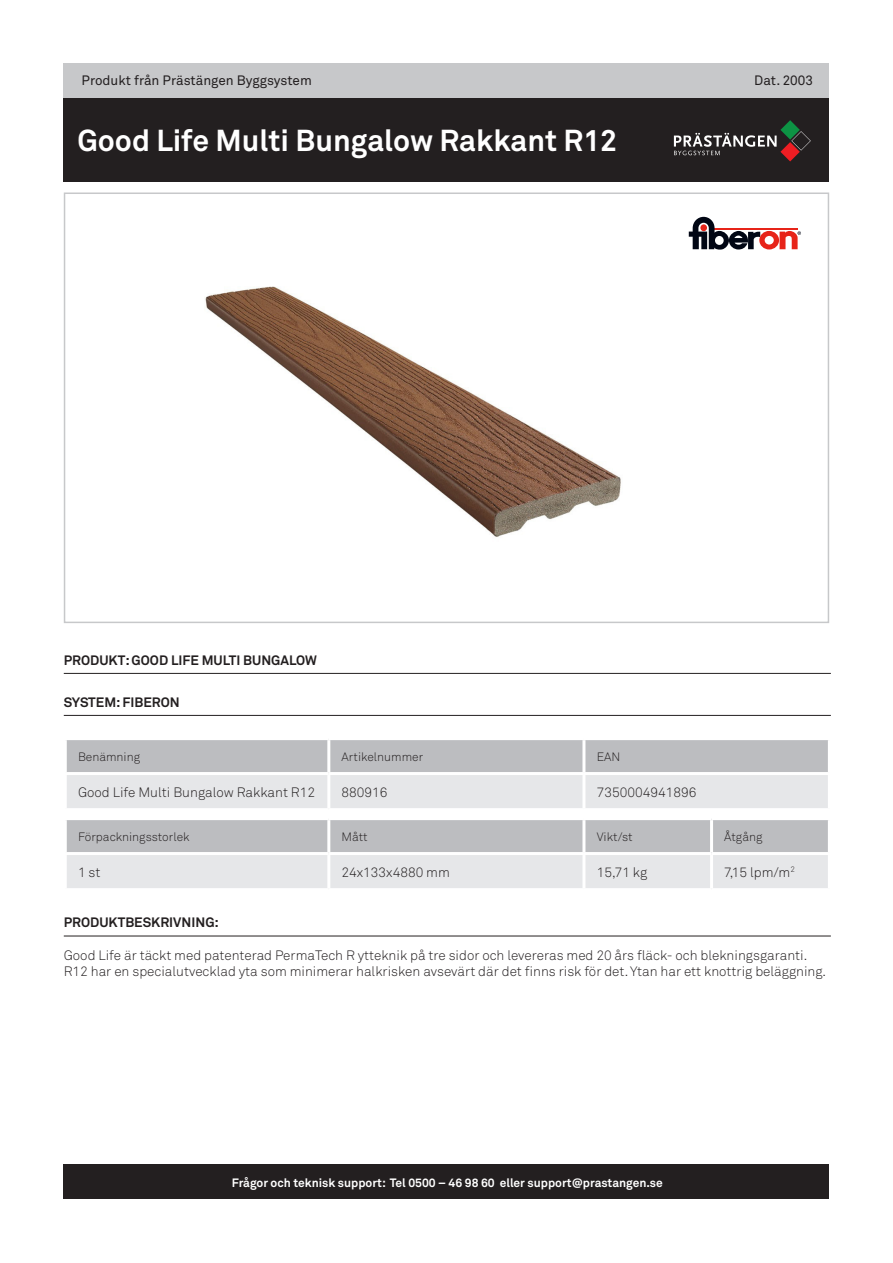
<style>
.page{position:relative;width:893px;height:1263px;background:#fff}
.page>*{position:absolute;margin:0;border:0;box-sizing:border-box;transform-origin:0 0}
.t1{font:700 30px "Akkurat Pro";color:#fff}
.t2{font:13.5px "Akkurat Light Pro";color:#231f20}
.t3{font:700 13.5px "Akkurat Pro";color:#231f20}
.t4{font:13.5px "Akkurat Pro";color:#231f20}
.t5{font:700 12px "Akkurat Pro";color:#fff}
.t6{font:12px "Akkurat Light Pro";color:#231f20}
</style>
<div class="page">
<div style="left:64px;top:97px;width:765px;height:85px;background:#231f20"></div>
<div style="left:64px;top:64px;width:765px;height:34px;background:#c7c8ca"></div>
<svg style="left:674px;top:120px;width:137px;height:41px"></svg>
<div style="left:64px;top:1164px;width:765px;height:34px;background:#231f20"></div>
<div style="left:64px;top:192px;width:765px;height:431px;border:2px solid #c7c8ca"></div>
<svg style="left:689px;top:217px;width:112px;height:33px"></svg>
<hr style="left:64px;top:673px;width:767px;height:1px;background:#231f20">
<hr style="left:64px;top:715px;width:767px;height:1px;background:#231f20">
<hr style="left:64px;top:936px;width:767px;height:1px;background:#231f20">
<svg style="left:67px;top:740px;width:761px;height:68px;background:#d1d2d4"></svg>
<hr style="left:327px;top:740px;width:3px;height:32px;background:#fff">
<hr style="left:582px;top:740px;width:3px;height:32px;background:#fff">
<hr style="left:64px;top:772px;width:265px;height:3px;background:#fff">
<hr style="left:329px;top:772px;width:255px;height:3px;background:#fff">
<hr style="left:327px;top:775px;width:3px;height:33px;background:#fff">
<hr style="left:584px;top:772px;width:247px;height:3px;background:#fff">
<hr style="left:582px;top:775px;width:3px;height:33px;background:#fff">
<svg style="left:67px;top:820px;width:761px;height:68px;background:#d1d2d5"></svg>
<hr style="left:327px;top:820px;width:3px;height:32px;background:#fff">
<hr style="left:582px;top:820px;width:3px;height:32px;background:#fff">
<hr style="left:710px;top:820px;width:3px;height:32px;background:#fff">
<hr style="left:64px;top:852px;width:265px;height:3px;background:#fff">
<hr style="left:329px;top:852px;width:255px;height:3px;background:#fff">
<hr style="left:327px;top:855px;width:3px;height:33px;background:#fff">
<hr style="left:584px;top:852px;width:127px;height:3px;background:#fff">
<hr style="left:582px;top:855px;width:3px;height:33px;background:#fff">
<hr style="left:711px;top:852px;width:120px;height:3px;background:#fff">
<hr style="left:710px;top:855px;width:3px;height:33px;background:#fff">
<img style="left:205px;top:286px;width:416px;height:251px">
<p class="t4" style="left:82px;top:72px;width:232px">Produkt från Prästängen Byggsystem</p>
<p class="t4" style="left:754px;top:72px;width:60px">Dat. 2003</p>
<p class="t1" style="left:77px;top:122px;width:542px">Good Life Multi Bungalow Rakkant R12</p>
<p class="t3" style="left:64px;top:651px;width:255px">PRODUKT: GOOD LIFE MULTI BUNGALOW</p>
<p class="t3" style="left:64px;top:693px;width:117px">SYSTEM: FIBERON</p>
<p class="t6" style="left:78px;top:749px;width:64px">Benämning</p>
<p class="t6" style="left:342px;top:749px;width:83px">Artikelnummer</p>
<p class="t6" style="left:597px;top:749px;width:25px">EAN</p>
<p class="t2" style="left:78px;top:784px;width:239px">Good Life Multi Bungalow Rakkant R12</p>
<p class="t2" style="left:342px;top:784px;width:48px">880916</p>
<p class="t2" style="left:597px;top:784px;width:101px">7350004941896</p>
<p class="t6" style="left:78px;top:829px;width:113px">Förpackningsstorlek</p>
<p class="t6" style="left:342px;top:829px;width:28px">Mått</p>
<p class="t6" style="left:597px;top:829px;width:37px">Vikt/st</p>
<p class="t6" style="left:724px;top:829px;width:40px">Åtgång</p>
<p class="t2" style="left:78px;top:864px;width:24px">1 st</p>
<p class="t2" style="left:342px;top:864px;width:110px">24x133x4880 mm</p>
<p class="t2" style="left:597px;top:864px;width:52px">15,71 kg</p>
<p class="t2" style="left:724px;top:864px;width:72px">7,15 lpm/m<sup>2</sup></p>
<p class="t3" style="left:64px;top:914px;width:157px">PRODUKTBESKRIVNING:</p>
<p class="t2" style="left:64px;top:947px;width:745px">Good Life är täckt med patenterad PermaTech R ytteknik på tre sidor och levereras med 20 års fläck- och blekningsgaranti.</p>
<p class="t2" style="left:64px;top:963px;width:764px">R12 har en specialutvecklad yta som minimerar halkrisken avsevärt där det finns risk för det. Ytan har ett knottrig beläggning.</p>
<p class="t5" style="left:232px;top:1175px;width:433px">Frågor och teknisk support: Tel 0500 – 46 98 60 eller support@prastangen.se</p>
</div>
